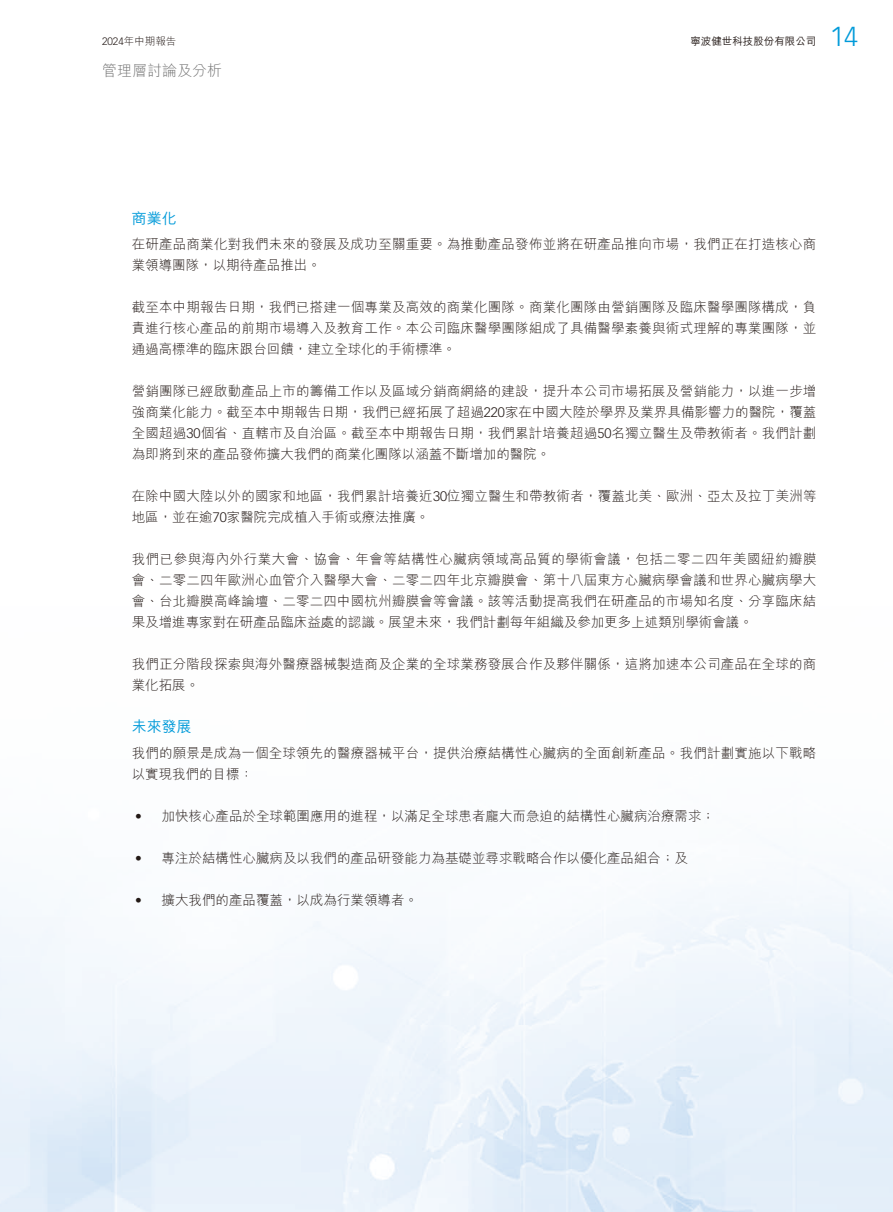
<style>
.page{position:relative;width:893px;height:1212px;background:#fff}
.page>*{position:absolute;margin:0;border:0;box-sizing:border-box;transform-origin:0 0}
.t1{font:300 27px "Vectora LT Std";color:#009ad9}
.t2{font:300 15px "M Hei HK";color:#727272}
.t3{font:500 15px "M Hei HK";color:#009ad9}
.t4{font:300 13.5px/21px "M Hei HK";color:#231916}
.t5{font:300 13.5px "Vectora LT Std";color:#231916}
.t6{font:500 10.5px "M Hei HK";color:#231916}
.t7{font:300 10.5px "M Hei HK";color:#231916}
.s1{font-family:"Vectora LT Std"}
</style>
<div class="page">
<p class="t7" style="left:102px;top:34px;width:76px"><span class="s1">2024</span>年中期報告</p>
<p class="t2" style="left:102px;top:60px;width:121px">管理層討論及分析</p>
<p class="t6" style="left:690px;top:33px;width:127px">寧波健世科技股份有限公司</p>
<h1 class="t1" style="left:830px;top:21px;width:30px">14</h1>
<p class="t3" style="left:132px;top:207px;width:46px">商業化</p>
<p class="t4" style="left:132px;top:233px;width:686px">在研產品商業化對我們未來的發展及成功至關重要。為推動產品發佈並將在研產品推向市場，我們正在打造核心商業領導團隊，以期待產品推出。</p>
<p class="t4" style="left:132px;top:296px;width:686px;text-align:justify">截至本中期報告日期，我們已搭建一個專業及高效的商業化團隊。商業化團隊由營銷團隊及臨床醫學團隊構成，負責進行核心產品的前期市場導入及教育工作。本公司臨床醫學團隊組成了具備醫學素養與術式理解的專業團隊，並通過高標準的臨床跟台回饋，建立全球化的手術標準。</p>
<p class="t4" style="left:132px;top:380px;width:686px;text-align:justify">營銷團隊已經啟動產品上市的籌備工作以及區域分銷商網絡的建設，提升本公司市場拓展及營銷能力，以進一步增強商業化能力。截至本中期報告日期，我們已經拓展了超過<span class="s1">220</span>家在中國大陸於學界及業界具備影響力的醫院，覆蓋全國超過<span class="s1">30</span>個省、直轄市及自治區。截至本中期報告日期，我們累計培養超過<span class="s1">50</span>名獨立醫生及帶教術者。我們計劃為即將到來的產品發佈擴大我們的商業化團隊以涵蓋不斷增加的醫院。</p>
<p class="t4" style="left:132px;top:485px;width:686px">在除中國大陸以外的國家和地區，我們累計培養近<span class="s1">30</span>位獨立醫生和帶教術者，覆蓋北美、歐洲、亞太及拉丁美洲等地區，並在逾<span class="s1">70</span>家醫院完成植入手術或療法推廣。</p>
<p class="t4" style="left:132px;top:548px;width:686px;text-align:justify">我們已參與海內外行業大會、協會、年會等結構性心臟病領域高品質的學術會議，包括二零二四年美國紐約瓣膜會、二零二四年歐洲心血管介入醫學大會、二零二四年北京瓣膜會、第十八屆東方心臟病學會議和世界心臟病學大會、台北瓣膜高峰論壇、二零二四中國杭州瓣膜會等會議。該等活動提高我們在研產品的市場知名度、分享臨床結果及增進專家對在研產品臨床益處的認識。展望未來，我們計劃每年組織及參加更多上述類別學術會議。</p>
<p class="t4" style="left:132px;top:653px;width:686px">我們正分階段探索與海外醫療器械製造商及企業的全球業務發展合作及夥伴關係，這將加速本公司產品在全球的商業化拓展。</p>
<p class="t3" style="left:132px;top:716px;width:61px">未來發展</p>
<p class="t4" style="left:132px;top:742px;width:686px">我們的願景是成為一個全球領先的醫療器械平台，提供治療結構性心臟病的全面創新產品。我們計劃實施以下戰略以實現我們的目標：</p>
<p class="t4" style="left:162px;top:805px;width:555px">加快核心產品於全球範圍應用的進程，以滿足全球患者龐大而急迫的結構性心臟病治療需求;</p>
<p class="t5" style="left:135px;top:808px;width:8px">•</p>
<p class="t5" style="left:135px;top:850px;width:8px">•</p>
<p class="t5" style="left:135px;top:892px;width:8px">•</p>
<p class="t4" style="left:162px;top:847px;width:528px">專注於結構性心臟病及以我們的產品研發能力為基礎並尋求戰略合作以優化產品組合；及</p>
<p class="t4" style="left:162px;top:889px;width:258px">擴大我們的產品覆蓋，以成為行業領導者。</p>
</div>
